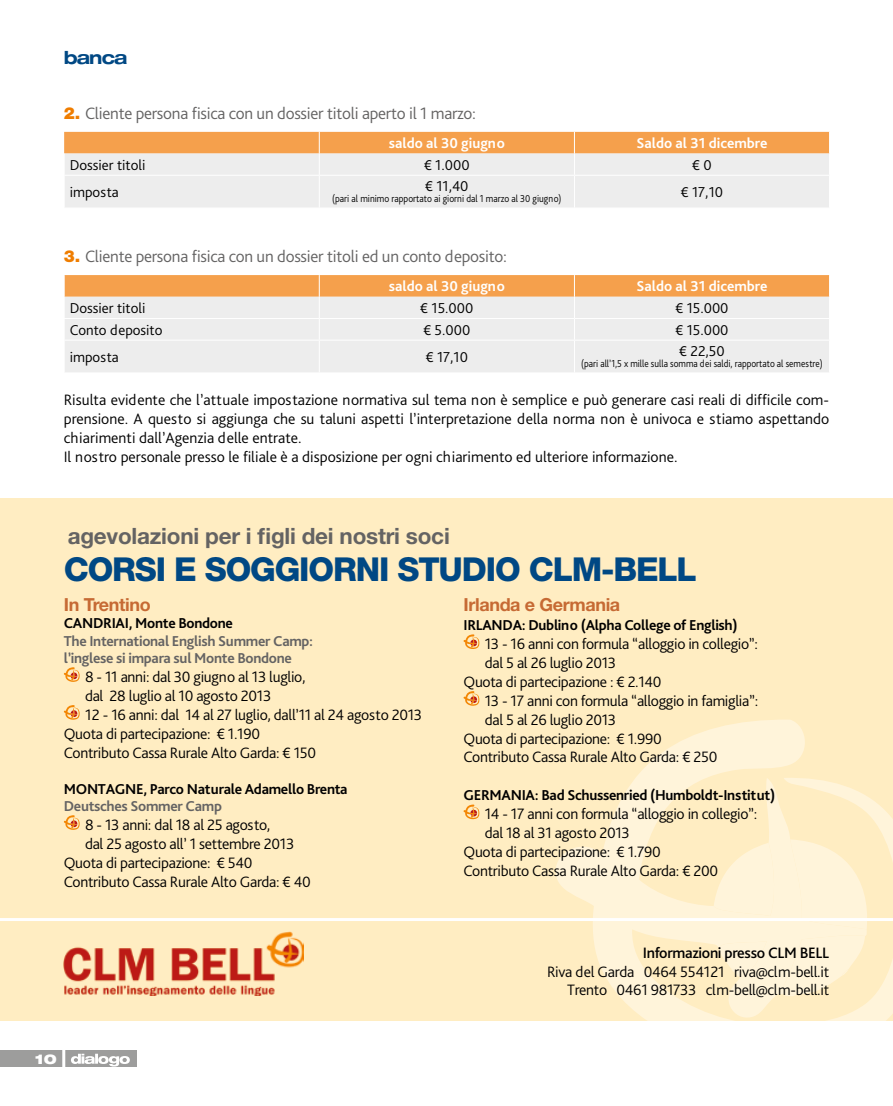
<style>
.page{position:relative;width:893px;height:1106px;background:#fff}
.page>*{position:absolute;margin:0;border:0;box-sizing:border-box;transform-origin:0 0}
.t1{font:800 33px "Helvetica Neue LT Std";letter-spacing:-.035em;color:#004884}
.t2{font:700 22.5px "Helvetica Neue LT Std";letter-spacing:-.01em;color:#646363}
.Testo{font:700 18px "Helvetica Neue LT Std";letter-spacing:-.02em;color:#c66a34}
.t3{font:700 expanded 18px "Helvetica Neue LT Std";letter-spacing:-.05em;color:#004884}
.Testo-2{font:300 17.25px "Bliss Pro";letter-spacing:-.015em;color:#646363}
.Testo-3{font:300 15.75px/18.9px "Bliss Pro";letter-spacing:-.02em;color:#000}
.Testo-4{font:300 15.75px "Bliss Pro";color:#000}
.Testo-5{font:500 15.75px "Bliss Pro";letter-spacing:-.02em;color:#000}
.Testo-6{font:700 15px "Bliss Pro";letter-spacing:-.02em;color:#000}
.Testo-7{font:300 15px "Bliss Pro";color:#000}
.Testo-8{font:700 15px/17.2px "Bliss Pro";letter-spacing:-.02em;color:#646363}
.Testo-9{font:700 15px "Bliss Pro";color:#fff}
.t4{font:900 expanded 13.5px "Helvetica Neue LT Std";color:#fff}
.Testo-10{font:300 10.5px "Bliss Pro";color:#000;scale:.89 1}
.Testo-11{font:300 10.5px "Bliss Pro";color:#000;scale:.9 1}
.s1{font-family:"Helvetica Neue LT Std";font-weight:900;font-size:16.5px;color:#ef7d00}
</style>
<div class="page">
<div style="left:0;top:1050px;width:136px;height:16px;background:#9d9d9c"></div>
<svg style="left:71px;top:1053px;width:59px;height:13px"></svg>
<hr style="left:62px;top:1044px;width:3px;height:24px;background:#fff">
<div style="left:0;top:498px;width:893px;height:522px;background:#ffedc2"></div>
<svg style="left:556px;top:720px;width:337px;height:301px"></svg>
<svg style="left:714px;top:839px;width:157px;height:158px"></svg>
<svg style="left:64px;top:667px;width:16px;height:15px"></svg>
<svg style="left:64px;top:705px;width:16px;height:15px"></svg>
<svg style="left:64px;top:815px;width:16px;height:15px"></svg>
<svg style="left:463px;top:634px;width:16px;height:15px"></svg>
<svg style="left:463px;top:691px;width:16px;height:15px"></svg>
<svg style="left:463px;top:804px;width:16px;height:15px"></svg>
<img style="left:64px;top:931px;width:240px;height:64px">
<hr style="left:0;top:918px;width:893px;height:3px;background:#fff">
<div style="left:65px;top:176px;width:764px;height:31px;background:#ededed"></div>
<svg style="left:64px;top:132px;width:766px;height:43px;background:#f1c79d"></svg>
<hr style="left:319px;top:176px;width:1px;height:32px;background:#fff">
<hr style="left:574px;top:176px;width:1px;height:32px;background:#fff">
<div style="left:65px;top:341px;width:764px;height:31px;background:#ededed"></div>
<hr style="left:319px;top:340px;width:1px;height:32px;background:#fff">
<hr style="left:574px;top:340px;width:1px;height:32px;background:#fff">
<svg style="left:64px;top:275px;width:766px;height:65px;background:#f0d4b8"></svg>
<p class="t3" style="left:64px;top:46px;width:65px">banca</p>
<p class="Testo-2" style="left:64px;top:102px;width:414px"><span class="s1">2.</span> Cliente persona fisica con un dossier titoli aperto il 1 marzo:</p>
<p class="Testo-9" style="left:389px;top:134px;width:118px">saldo al 30 giugno</p>
<p class="Testo-9" style="left:636px;top:134px;width:133px">Saldo al 31 dicembre</p>
<p class="Testo-7" style="left:70px;top:155px;width:77px">Dossier titoli</p>
<p class="Testo-7" style="left:424px;top:155px;width:47px">€ 1.000</p>
<p class="Testo-7" style="left:692px;top:155px;width:21px">€ 0</p>
<p class="Testo-7" style="left:70px;top:183px;width:51px">imposta</p>
<p class="Testo-7" style="left:425px;top:177px;width:45px">€ 11,40</p>
<p class="Testo-7" style="left:681px;top:183px;width:44px">€ 17,10</p>
<p class="Testo-11" style="left:332px;top:192px;width:256px">(pari al minimo rapportato ai giorni dal 1 marzo al 30 giugno)</p>
<p class="Testo-2" style="left:64px;top:245px;width:445px"><span class="s1">3.</span> Cliente persona fisica con un dossier titoli ed un conto deposito:</p>
<p class="Testo-9" style="left:389px;top:277px;width:118px">saldo al 30 giugno</p>
<p class="Testo-9" style="left:636px;top:277px;width:133px">Saldo al 31 dicembre</p>
<p class="Testo-7" style="left:70px;top:298px;width:77px">Dossier titoli</p>
<p class="Testo-7" style="left:420px;top:298px;width:55px">€ 15.000</p>
<p class="Testo-7" style="left:675px;top:298px;width:55px">€ 15.000</p>
<p class="Testo-7" style="left:70px;top:320px;width:94px">Conto deposito</p>
<p class="Testo-7" style="left:423px;top:320px;width:49px">€ 5.000</p>
<p class="Testo-7" style="left:675px;top:320px;width:55px">€ 15.000</p>
<p class="Testo-7" style="left:70px;top:347px;width:51px">imposta</p>
<p class="Testo-7" style="left:426px;top:347px;width:44px">€ 17,10</p>
<p class="Testo-7" style="left:679px;top:342px;width:47px">€ 22,50</p>
<p class="Testo-10" style="left:581px;top:357px;width:273px">(pari all’1,5 x mille sulla somma dei saldi, rapportato al semestre)</p>
<p class="Testo-3" style="left:64px;top:390px;width:767px;text-align:justify">Risulta evidente che l’attuale impostazione normativa sul tema non è semplice e può generare casi reali di difficile com&shy;prensione. A questo si aggiunga che su taluni aspetti l’interpretazione della norma non è univoca e stiamo aspettando chiarimenti dall’Agenzia delle entrate.</p>
<p class="Testo-4" style="left:64px;top:447px;width:615px">Il nostro personale presso le filiale è a disposizione per ogni chiarimento ed ulteriore informazione.</p>
<p class="t2" style="left:68px;top:521px;width:384px">agevolazioni per i figli dei nostri soci</p>
<p class="t1" style="left:64px;top:549px;width:634px">CORSI E SOGGIORNI STUDIO CLM-BELL</p>
<p class="Testo" style="left:64px;top:593px;width:89px">In Trentino</p>
<p class="Testo-6" style="left:64px;top:614px;width:171px">CANDRIAI, Monte Bondone</p>
<p class="Testo-8" style="left:64px;top:631px;width:251px">The International English Summer Camp: l’inglese si impara sul Monte Bondone</p>
<p class="Testo-3" style="left:85px;top:667px;width:222px">8 - 11 anni: dal 30 giugno al 13 luglio, dal 28 luglio al 10 agosto 2013</p>
<p class="Testo-3" style="left:85px;top:704px;width:339px">12 - 16 anni: dal 14 al 27 luglio, dall’11 al 24 agosto 2013</p>
<p class="Testo-3" style="left:64px;top:723px;width:198px">Quota di partecipazione: € 1.190</p>
<p class="Testo-3" style="left:64px;top:742px;width:254px">Contributo Cassa Rurale Alto Garda: € 150</p>
<p class="Testo-6" style="left:64px;top:779px;width:285px">MONTAGNE, Parco Naturale Adamello Brenta</p>
<p class="Testo-8" style="left:64px;top:797px;width:160px">Deutsches Sommer Camp</p>
<p class="Testo-3" style="left:85px;top:814px;width:211px">8 - 13 anni: dal 18 al 25 agosto,<br>dal 25 agosto all’ 1 settembre 2013</p>
<p class="Testo-3" style="left:64px;top:852px;width:190px">Quota di partecipazione: € 540</p>
<p class="Testo-3" style="left:64px;top:871px;width:248px">Contributo Cassa Rurale Alto Garda: € 40</p>
<p class="t4" style="left:35px;top:1049px;width:24px">10</p>
<p class="Testo" style="left:463px;top:593px;width:158px">Irlanda e Germania</p>
<p class="Testo-6" style="left:463px;top:616px;width:276px">IRLANDA: Dublino (Alpha College of English)</p>
<p class="Testo-3" style="left:485px;top:634px;width:275px">13 - 16 anni con formula “alloggio in collegio”: dal 5 al 26 luglio 2013</p>
<p class="Testo-3" style="left:463px;top:672px;width:200px">Quota di partecipazione : € 2.140</p>
<p class="Testo-3" style="left:485px;top:690px;width:275px">13 - 17 anni con formula “alloggio in famiglia”: dal 5 al 26 luglio 2013</p>
<p class="Testo-3" style="left:463px;top:728px;width:200px">Quota di partecipazione: € 1.990</p>
<p class="Testo-3" style="left:463px;top:747px;width:255px">Contributo Cassa Rurale Alto Garda: € 250</p>
<p class="Testo-6" style="left:463px;top:786px;width:313px">GERMANIA: Bad Schussenried (Humboldt-Institut)</p>
<p class="Testo-3" style="left:485px;top:804px;width:274px">14 - 17 anni con formula “alloggio in collegio”: dal 18 al 31 agosto 2013</p>
<p class="Testo-3" style="left:463px;top:842px;width:199px">Quota di partecipazione: € 1.790</p>
<p class="Testo-3" style="left:463px;top:861px;width:256px">Contributo Cassa Rurale Alto Garda: € 200</p>
<p class="Testo-5" style="left:643px;top:942px;width:188px">Informazioni presso CLM BELL</p>
<p class="Testo-3" style="left:547px;top:961px;width:284px">Riva del Garda 0464 554121 riva@clm-bell.it</p>
<p class="Testo-3" style="left:567px;top:980px;width:263px">Trento 0461 981733 clm-bell@clm-bell.it</p>
</div>
